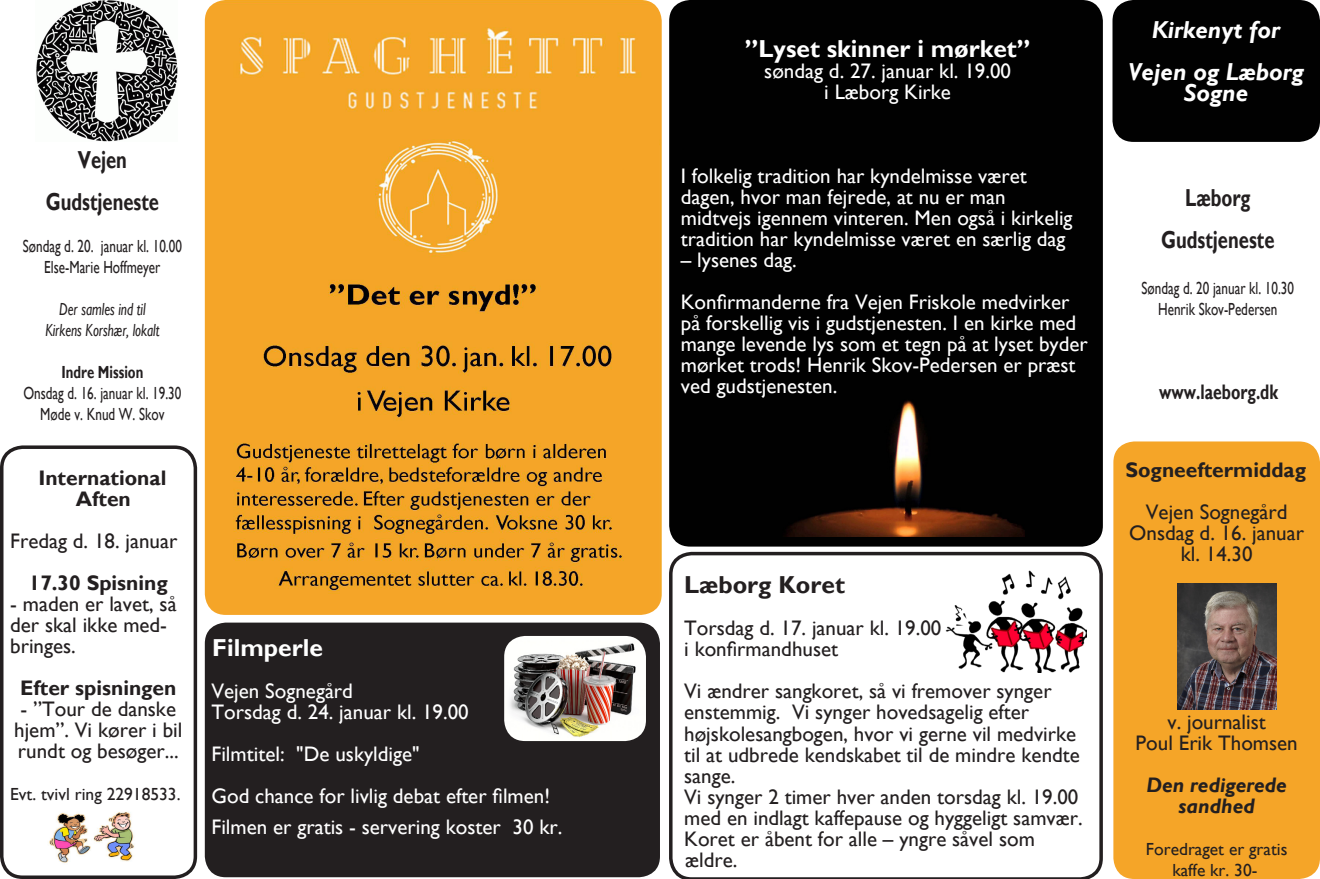
<style>
.page{position:relative;width:1320px;height:879px;background:#fff}
.page>*{position:absolute;margin:0;border:0;box-sizing:border-box;transform-origin:0 0}
.gill{font:700 24.5px "Gill Sans";color:#231f20;scale:.75 1}
.t1{font:700 24.5px "Gill Sans";color:#fff}
.ugeoverskrift{font:italic 700 24.5px "Gill Sans";color:#fff}
.ugeoverskrift-2{font:700 24.5px "Gill Sans";color:#231f20}
.t2{font:21px/21px "Gill Sans";color:#fff}
.ugeoverskrift-3{font:21px/21px "Gill Sans";color:#231f20}
.gill-2{font:700 21px/21px "Gill Sans";color:#231f20;text-align:center}
.t3{font:italic 700 21px "Gill Sans";color:#231f20}
.gill-3{font:700 21px "Gill Sans";color:#231f20;scale:.75 1}
.gill-4{font:17.5px "Gill Sans";color:#231f20;scale:.75 1}
.gill-5{font:17.5px "Gill Sans";color:#231f20}
.gill-6{font:italic 17.5px "Gill Sans";color:#231f20;scale:.75 1}
.gill-7{font:700 17.5px "Gill Sans";color:#231f20;scale:.75 1}
</style>
<div class="page">
<div style="left:0;top:0;width:205px;height:878px;border:2px solid #fff"></div>
<div style="left:1112px;top:0;width:208px;height:142px;background:#010101;border-radius:21px"></div>
<img style="left:36px;top:0;width:142px;height:142px">
<div style="left:0;top:445px;width:197px;height:433px;border:4px solid #231f20;border-radius:21px"></div>
<svg style="left:669px;top:551px;width:433px;height:327px"></svg>
<img style="left:945px;top:570px;width:141px;height:102px">
<img style="left:49px;top:812px;width:86px;height:51px">
<div style="left:669px;top:0;width:433px;height:546px;background:#010101;border-radius:21px"></div>
<img style="left:786px;top:400px;width:238px;height:135px">
<div style="left:205px;top:622px;width:455px;height:254px;background:#231f20;border-radius:21px"></div>
<img style="left:504px;top:635px;width:142px;height:105px;border-radius:21px">
<div style="left:1113px;top:441px;width:207px;height:437px;background:#f5a528;border-radius:21px"></div>
<img style="left:1177px;top:583px;width:99px;height:126px">
<img style="left:205px;top:0;width:456px;height:614px;border-radius:21px">
<p class="gill" style="left:78px;top:145px;width:67px">Vejen</p>
<p class="gill" style="left:46px;top:187px;width:153px">Gudstjeneste</p>
<p class="gill-4" style="left:23px;top:236px;width:214px">Søndag d. 20. januar kl. 10.00</p>
<p class="gill-4" style="left:44px;top:257px;width:156px">Else-Marie Hoffmeyer</p>
<p class="gill-6" style="left:59px;top:299px;width:117px">Der samles ind til</p>
<p class="gill-6" style="left:45px;top:320px;width:154px">Kirkens Korshær, lokalt</p>
<p class="gill-7" style="left:61px;top:362px;width:111px">Indre Mission</p>
<p class="gill-4" style="left:23px;top:383px;width:212px">Onsdag d. 16. januar kl. 19.30</p>
<p class="gill-4" style="left:40px;top:404px;width:167px">Møde v. Knud W. Skov</p>
<p class="gill-2" style="left:38px;top:467px;width:129px">International<br>Aften</p>
<p class="ugeoverskrift-3" style="left:10px;top:530px;width:169px">Fredag d. 18. januar</p>
<p class="gill-2" style="left:29px;top:572px;width:141px">17.30 Spisning</p>
<p class="ugeoverskrift-3" style="left:10px;top:593px;width:168px">- maden er lavet, så der skal ikke med&shy;bringes.</p>
<p class="gill-2" style="left:20px;top:677px;width:158px">Efter spisningen</p>
<p class="ugeoverskrift-3" style="left:14px;top:698px;width:170px;text-align:center">- ”Tour de danske hjem”. Vi kører i bil rundt og besøger...</p>
<p class="gill-5" style="left:10px;top:783px;width:172px">Evt. tvivl ring 22918533.</p>
<p class="t1" style="left:212px;top:632px;width:112px">Filmperle</p>
<p class="t2" style="left:211px;top:680px;width:143px">Vejen Sognegård</p>
<p class="t2" style="left:211px;top:701px;width:259px">Torsdag d. 24. januar kl. 19.00</p>
<p class="t2" style="left:211px;top:743px;width:210px">Filmtitel: "De uskyldige"</p>
<p class="t2" style="left:211px;top:785px;width:340px">God chance for livlig debat efter filmen!</p>
<p class="t2" style="left:211px;top:816px;width:352px">Filmen er gratis - servering koster 30 kr.</p>
<p class="t1" style="left:744px;top:34px;width:287px">”Lyset skinner i mørket”</p>
<p class="t2" style="left:764px;top:60px;width:248px">søndag d. 27. januar kl. 19.00</p>
<p class="t2" style="left:824px;top:81px;width:128px">i Læborg Kirke</p>
<p class="t2" style="left:681px;top:165px;width:347px">I folkelig tradition har kyndelmisse været</p>
<p class="t2" style="left:681px;top:186px;width:326px">dagen, hvor man fejrede, at nu er man</p>
<p class="t2" style="left:681px;top:207px;width:393px">midtvejs igennem vinteren. Men også i kirkelig tradition har kyndelmisse været en særlig dag</p>
<p class="t2" style="left:681px;top:249px;width:118px">– lysenes dag.</p>
<p class="t2" style="left:681px;top:291px;width:408px">Konfirmanderne fra Vejen Friskole medvirker på forskellig vis i gudstjenesten. I en kirke med mange levende lys som et tegn på at lyset byder mørket trods! Henrik Skov-Pedersen er præst ved gudstjenesten.</p>
<p class="ugeoverskrift-2" style="left:684px;top:570px;width:162px">Læborg Koret</p>
<p class="ugeoverskrift-3" style="left:684px;top:618px;width:259px">Torsdag d. 17. januar kl. 19.00</p>
<p class="ugeoverskrift-3" style="left:684px;top:639px;width:155px">i konfirmandhuset</p>
<p class="ugeoverskrift-3" style="left:684px;top:681px;width:369px">Vi ændrer sangkoret, så vi fremover synger enstemmig. Vi synger hovedsagelig efter</p>
<p class="ugeoverskrift-3" style="left:684px;top:723px;width:397px">højskolesangbogen, hvor vi gerne vil medvirke til at udbrede kendskabet til de mindre kendte sange.</p>
<p class="ugeoverskrift-3" style="left:684px;top:786px;width:400px">Vi synger 2 timer hver anden torsdag kl. 19.00 med en indlagt kaffepause og hyggeligt samvær.</p>
<p class="ugeoverskrift-3" style="left:684px;top:828px;width:352px">Koret er åbent for alle – yngre såvel som</p>
<p class="ugeoverskrift-3" style="left:685px;top:849px;width:54px">ældre.</p>
<p class="ugeoverskrift" style="left:1151px;top:15px;width:130px">Kirkenyt for</p>
<p class="ugeoverskrift" style="left:1128px;top:57px;width:177px">Vejen og Læborg</p>
<p class="ugeoverskrift" style="left:1183px;top:78px;width:66px">Sogne</p>
<p class="gill" style="left:1185px;top:182px;width:89px">Læborg</p>
<p class="gill" style="left:1161px;top:224px;width:153px">Gudstjeneste</p>
<p class="gill-4" style="left:1141px;top:278px;width:205px">Søndag d. 20 januar kl. 10.30</p>
<p class="gill-4" style="left:1158px;top:299px;width:161px">Henrik Skov-Pedersen</p>
<p class="gill-3" style="left:1159px;top:379px;width:160px">www.laeborg.dk</p>
<p class="gill-2" style="left:1125px;top:459px;width:182px">Sogneeftermiddag</p>
<p class="ugeoverskrift-3" style="left:1146px;top:501px;width:143px">Vejen Sognegård</p>
<p class="ugeoverskrift-3" style="left:1129px;top:522px;width:176px">Onsdag d. 16. januar</p>
<p class="ugeoverskrift-3" style="left:1180px;top:543px;width:73px">kl. 14.30</p>
<p class="ugeoverskrift-3" style="left:1167px;top:711px;width:100px">v. journalist</p>
<p class="ugeoverskrift-3" style="left:1135px;top:732px;width:164px">Poul Erik Thomsen</p>
<p class="t3" style="left:1146px;top:772px;width:142px">Den redigerede</p>
<p class="t3" style="left:1178px;top:793px;width:78px">sandhed</p>
<p class="gill-5" style="left:1146px;top:838px;width:143px">Foredraget er gratis</p>
<p class="gill-5" style="left:1172px;top:859px;width:87px">kaffe kr. 30-</p>
</div>
